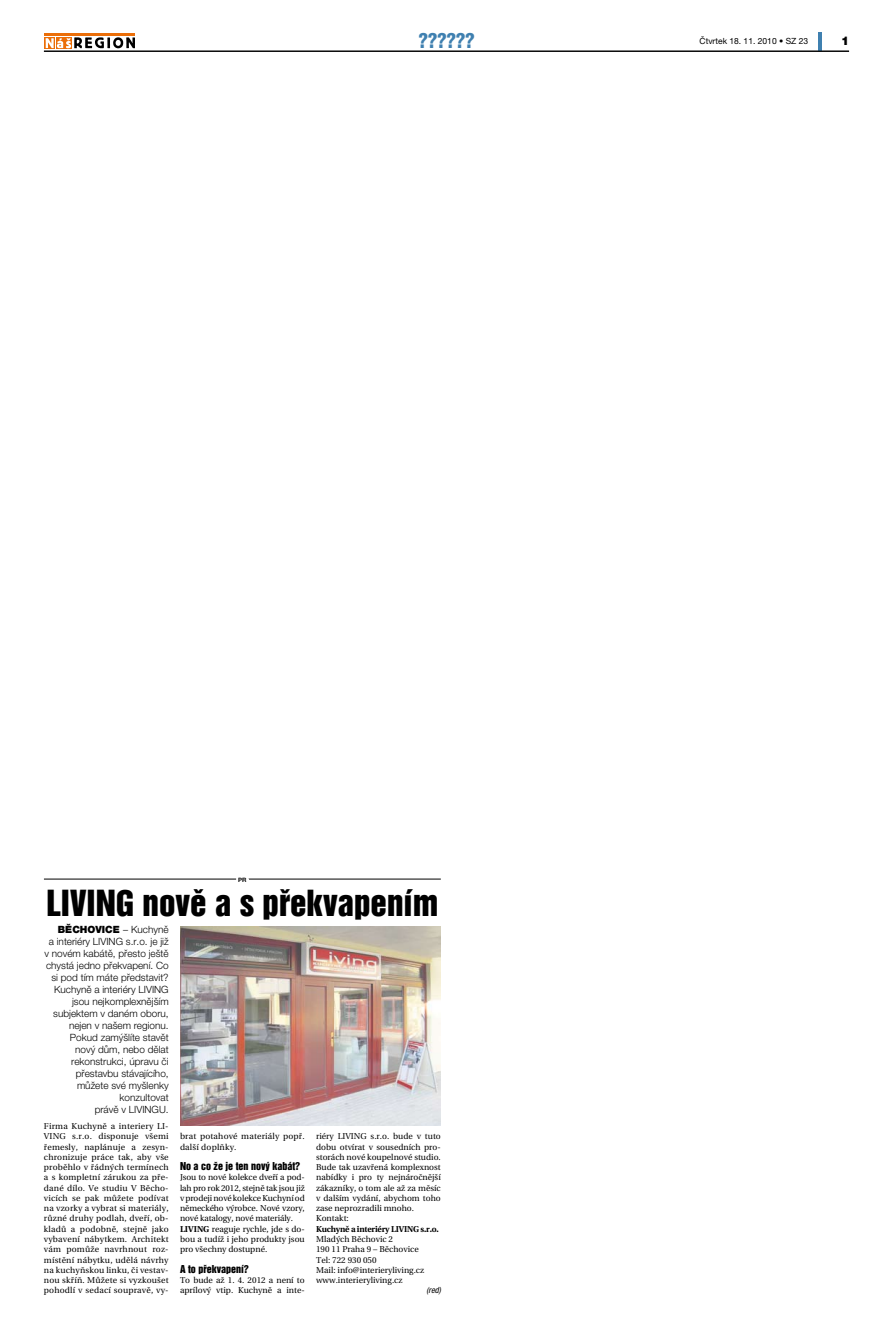
<style>
.page{position:relative;width:893px;height:1333px;background:#fff}
.page>*{position:absolute;margin:0;border:0;box-sizing:border-box;transform-origin:0 0}
.t1{font:33px "Switzerland Inserat";color:#000}
.t2{font:19px "Switzerland Inserat";color:#3f80b0}
.t3{font:900 12px "Helvetica Neue LT Pro";color:#000}
.t4{font:300 10px/12px "Helvetica Neue LT Pro";color:#000;text-align:right}
.t5{font:10px "Switzerland Inserat";color:#000}
.t6{font:8.5px/10.3px "Utopia CE";color:#000}
.t7{font:8.5px/10.3px "Utopia CE";letter-spacing:.02em;color:#000}
.t8{font:700 8.5px "Utopia CE";letter-spacing:-.02em;color:#000}
.t9{font:8.5px "Helvetica Neue LT Pro";color:#000}
.t10{font:italic condensed 8.5px "Helvetica Neue LT Pro";color:#000}
.t11{font:700 6px "Helvetica Neue LT Pro";color:#000}
.s1{font-weight:900}
.s2{font-weight:700}
</style>
<div class="page">
<svg style="left:817px;top:32px;width:4px;height:19px"></svg>
<hr style="left:44px;top:51px;width:805px;height:1px;background:#000">
<hr style="left:44px;top:33px;width:91px;height:3px;background:#eb6e08">
<svg style="left:45px;top:37px;width:10px;height:12px"></svg>
<svg style="left:46px;top:37px;width:89px;height:11px"></svg>
<img style="left:180px;top:926px;width:261px;height:198px">
<hr style="left:44px;top:878px;width:397px;height:1px;background:#000">
<svg style="left:234px;top:878px;width:22px;height:2px"></svg>
<h2 class="t2" style="left:418px;top:28px;width:58px">??????</h2>
<p class="t9" style="left:699px;top:36px;width:110px">Čtvrtek 18. 11. 2010 • SZ 23</p>
<h3 class="t3" style="left:841px;top:33px;width:10px">1</h3>
<p class="t11" style="left:238px;top:876px;width:10px">PR</p>
<h1 class="t1" style="left:46px;top:882px;width:394px">LIVING nově a s překvapením</h1>
<p class="t4" style="left:44px;top:923px;width:126px"><span class="s1">BĚCHOVICE</span> – Kuchyně<br>a interiéry LIVING s.r.o. je již v novém kabátě, přesto ještě chystá jedno překvapení. Co si pod tím máte představit?<br>Kuchyně a interiéry LIVING jsou nejkomplexnějším subjektem v daném oboru, nejen v našem regionu.<br>Pokud zamýšlíte stavět<br>nový dům, nebo dělat rekonstrukci, úpravu či přestavbu stávajícího, můžete své myšlenky konzultovat<br>právě v LIVINGU.</p>
<p class="t6" style="left:44px;top:1120px;width:126px;text-align:justify">Firma Kuchyně a interiery LI-VING s.r.o. disponuje všemi řemesly, naplánuje a zesyn&shy;chronizuje práce tak, aby vše proběhlo v řádných termínech a s kompletní zárukou za pře&shy;dané dílo. Ve studiu V Běcho&shy;vicích se pak můžete podívat na vzorky a vybrat si materiály, různé druhy podlah, dveří, ob&shy;kladů a podobně, stejně jako vybavení nábytkem. Architekt vám pomůže navrhnout roz&shy;místění nábytku, udělá návrhy na kuchyňskou linku, či vestav&shy;nou skříň. Můžete si vyzkoušet pohodlí v sedací soupravě, vy-</p>
<p class="t7" style="left:180px;top:1131px;width:126px">brat potahové materiály popř. další doplňky.</p>
<p class="t5" style="left:180px;top:1159px;width:122px">No a co že je ten nový kabát?</p>
<p class="t6" style="left:180px;top:1172px;width:126px">Jsou to nové kolekce dveří a pod&shy;lah pro rok 2012, stejně tak jsou již vprodeji nové kolekce Kuchyní od německého výrobce. Nové vzory, nové katalogy, nové materiály.<br><span class="s2">LIVING</span> reaguje rychle, jde s do&shy;bou a tudíž i jeho produkty jsou pro všechny dostupné.</p>
<p class="t5" style="left:180px;top:1262px;width:70px">A to překvapení?</p>
<p class="t6" style="left:180px;top:1274px;width:126px">To bude až 1. 4. 2012 a není to aprílový vtip. Kuchyně a inte-</p>
<p class="t6" style="left:316px;top:1131px;width:126px">riéry LIVING s.r.o. bude v tuto dobu otvírat v sousedních pro&shy;storách nové koupelnové studio.<br>Bude tak uzavřená komplexnost nabídky i pro ty nejnáročnější zákazníky, o tom ale až za měsíc v dalším vydání, abychom toho zase neprozradili mnoho.<br>Kontakt:</p>
<p class="t8" style="left:316px;top:1223px;width:124px">Kuchyně a interiéry LIVING s.r.o.</p>
<p class="t6" style="left:316px;top:1233px;width:110px">Mladých Běchovic 2<br>190 11 Praha 9 – Běchovice<br>Tel: 722 930 050<br>Mail: info@interieryliving.cz www.interieryliving.cz</p>
<p class="t10" style="left:426px;top:1285px;width:16px">(red)</p>
</div>
